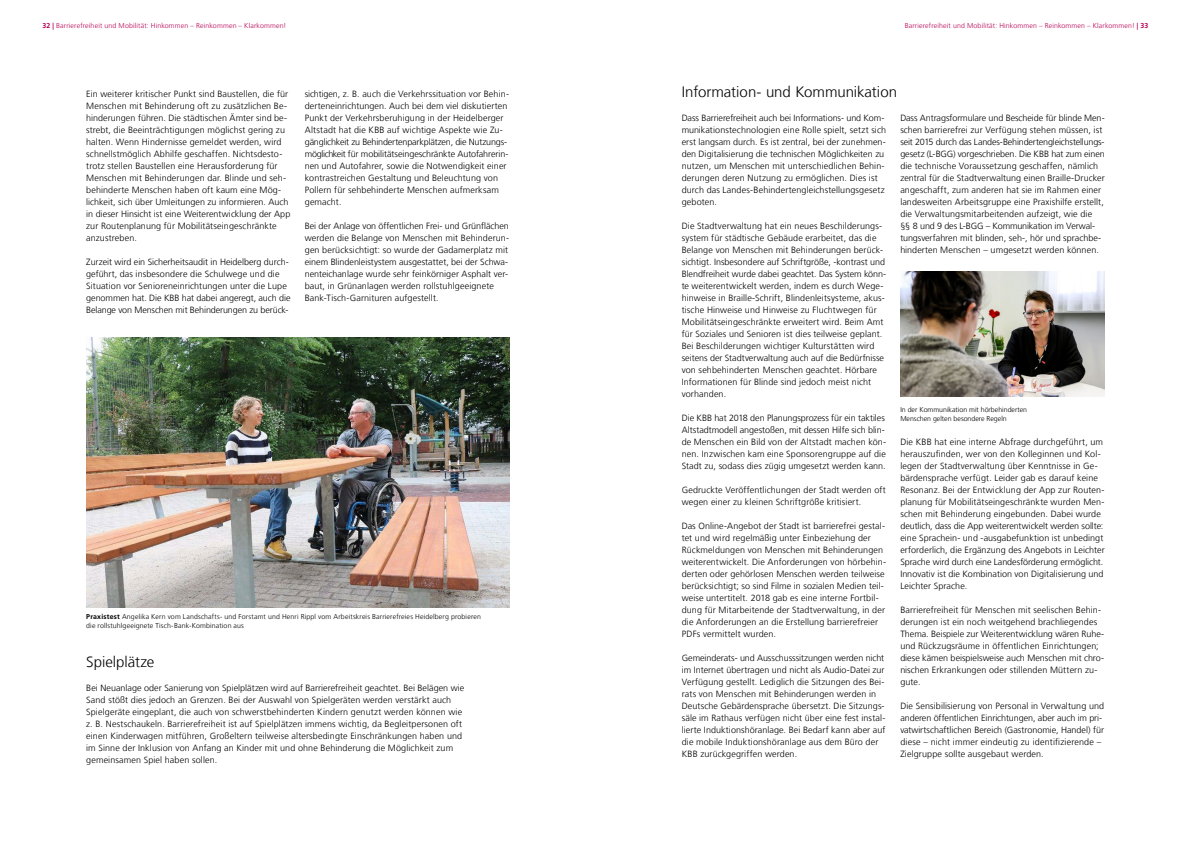
<style>
.page{position:relative;width:1191px;height:842px;background:#fff}
.page>*{position:absolute;margin:0;border:0;box-sizing:border-box;transform-origin:0 0}
.t1{font:300 15px "Frutiger LT Com";letter-spacing:-.005em;color:#000}
.Fließtext_Aufzählung{font:300 9px/12px "Frutiger LT Com";letter-spacing:.01em;color:#000}
.Fließtext_9pt_Frutig{font:300 9px/12px "Frutiger LT Com";letter-spacing:.01em;color:#000}
.Bildunterschrift_7pt{font:300 7px/9px "Frutiger LT Com";letter-spacing:.02em;color:#000}
.Kopfzeile_heidelbeer{font:300 7px "Frutiger LT Com";letter-spacing:.02em;color:#b60056}
.Quellenangabe_6pt_Fr{font:300 7px/9px "Frutiger LT Com";color:#000}
.s1{font-weight:700}
</style>
<div class="page">
<img style="left:86px;top:337px;width:423px;height:270px">
<img style="left:900px;top:271px;width:204px;height:125px">
<p class="Kopfzeile_heidelbeer" style="left:43px;top:22px;width:245px"><span class="s1">32 |</span> Barrierefreiheit und Mobilität: Hinkommen – Reinkommen – Klarkommen!</p>
<p class="Kopfzeile_heidelbeer" style="left:904px;top:22px;width:245px">Barrierefreiheit und Mobilität: Hinkommen – Reinkommen – Klarkommen! <span class="s1">| 33</span></p>
<p class="Fließtext_Aufzählung" style="left:86px;top:88px;width:206px">Ein weiterer kritischer Punkt sind Baustellen, die für Menschen mit Behinderung oft zu zusätzlichen Be&shy;hinderungen führen. Die städtischen Ämter sind be&shy;strebt, die Beeinträchtigungen möglichst gering zu halten. Wenn Hindernisse gemeldet werden, wird schnellstmöglich Abhilfe geschaffen. Nichtsdesto&shy;trotz stellen Baustellen eine Herausforderung für Menschen mit Behinderungen dar. Blinde und seh&shy;behinderte Menschen haben oft kaum eine Mög&shy;lichkeit, sich über Umleitungen zu informieren. Auch in dieser Hinsicht ist eine Weiterentwicklung der App zur Routenplanung für Mobilitätseingeschränkte anzustreben.</p>
<p class="Fließtext_Aufzählung" style="left:86px;top:256px;width:206px">Zurzeit wird ein Sicherheitsaudit in Heidelberg durch&shy;geführt, das insbesondere die Schulwege und die Situation vor Senioreneinrichtungen unter die Lupe genommen hat. Die KBB hat dabei angeregt, auch die Belange von Menschen mit Behinderungen zu berück-</p>
<p class="Fließtext_Aufzählung" style="left:305px;top:88px;width:206px">sichtigen, z. B. auch die Verkehrssituation vor Behin&shy;derteneinrichtungen. Auch bei dem viel diskutierten Punkt der Verkehrsberuhigung in der Heidelberger Altstadt hat die KBB auf wichtige Aspekte wie Zu&shy;gänglichkeit zu Behindertenparkplätzen, die Nutzungs&shy;möglichkeit für mobilitätseingeschränkte Autofahrerin&shy;nen und Autofahrer, sowie die Notwendigkeit einer kontrastreichen Gestaltung und Beleuchtung von Pollern für sehbehinderte Menschen aufmerksam gemacht.</p>
<p class="Fließtext_Aufzählung" style="left:305px;top:220px;width:206px">Bei der Anlage von öffentlichen Frei- und Grünflächen werden die Belange von Menschen mit Behinderun&shy;gen berücksichtigt: so wurde der Gadamerplatz mit einem Blindenleistystem ausgestattet, bei der Schwa&shy;nenteichanlage wurde sehr feinkörniger Asphalt ver&shy;baut, in Grünanlagen werden rollstuhlgeeignete Bank-Tisch-Garnituren aufgestellt.</p>
<p class="Bildunterschrift_7pt" style="left:86px;top:612px;width:396px"><span class="s1">Praxistest</span> Angelika Kern vom Landschafts- und Forstamt und Henri Rippl vom Arbeitskreis Barrierefreies Heidelberg probieren die rollstuhlgeeignete Tisch-Bank-Kombination aus</p>
<p class="t1" style="left:86px;top:653px;width:70px">Spielplätze</p>
<p class="Fließtext_Aufzählung" style="left:86px;top:682px;width:380px">Bei Neuanlage oder Sanierung von Spielplätzen wird auf Barrierefreiheit geachtet. Bei Belägen wie Sand stößt dies jedoch an Grenzen. Bei der Auswahl von Spielgeräten werden verstärkt auch Spielgeräte eingeplant, die auch von schwerstbehinderten Kindern genutzt werden können wie z. B. Nestschaukeln. Barrierefreiheit ist auf Spielplätzen immens wichtig, da Begleitpersonen oft einen Kinderwagen mitführen, Großeltern teilweise altersbedingte Einschränkungen haben und im Sinne der Inklusion von Anfang an Kinder mit und ohne Behinderung die Möglichkeit zum gemeinsamen Spiel haben sollen.</p>
<p class="t1" style="left:681px;top:83px;width:217px">Information- und Kommunikation</p>
<p class="Fließtext_Aufzählung" style="left:681px;top:112px;width:206px">Dass Barrierefreiheit auch bei Informations- und Kom&shy;munikationstechnologien eine Rolle spielt, setzt sich erst langsam durch. Es ist zentral, bei der zunehmen&shy;den Digitalisierung die technischen Möglichkeiten zu nutzen, um Menschen mit unterschiedlichen Behin&shy;derungen deren Nutzung zu ermöglichen. Dies ist durch das Landes-Behindertengleichstellungsgesetz geboten.</p>
<p class="Fließtext_Aufzählung" style="left:681px;top:220px;width:206px">Die Stadtverwaltung hat ein neues Beschilderungs&shy;system für städtische Gebäude erarbeitet, das die Belange von Menschen mit Behinderungen berück&shy;sichtigt. Insbesondere auf Schriftgröße, -kontrast und Blendfreiheit wurde dabei geachtet. Das System könn&shy;te weiterentwickelt werden, indem es durch Wege&shy;hinweise in Braille-Schrift, Blindenleitsysteme, akus&shy;tische Hinweise und Hinweise zu Fluchtwegen für Mobilitätseingeschränkte erweitert wird. Beim Amt für Soziales und Senioren ist dies teilweise geplant.<br>Bei Beschilderungen wichtiger Kulturstätten wird seitens der Stadtverwaltung auch auf die Bedürfnisse von sehbehinderten Menschen geachtet. Hörbare Informationen für Blinde sind jedoch meist nicht vorhanden.</p>
<p class="Fließtext_Aufzählung" style="left:681px;top:412px;width:206px">Die KBB hat 2018 den Planungsprozess für ein taktiles Altstadtmodell angestoßen, mit dessen Hilfe sich blin&shy;de Menschen ein Bild von der Altstadt machen kön&shy;nen. Inzwischen kam eine Sponsorengruppe auf die Stadt zu, sodass dies zügig umgesetzt werden kann.</p>
<p class="Fließtext_Aufzählung" style="left:681px;top:484px;width:206px">Gedruckte Veröffentlichungen der Stadt werden oft wegen einer zu kleinen Schriftgröße kritisiert.</p>
<p class="Fließtext_Aufzählung" style="left:681px;top:520px;width:206px">Das Online-Angebot der Stadt ist barrierefrei gestal&shy;tet und wird regelmäßig unter Einbeziehung der Rückmeldungen von Menschen mit Behinderungen weiterentwickelt. Die Anforderungen von hörbehin&shy;derten oder gehörlosen Menschen werden teilweise berücksichtigt; so sind Filme in sozialen Medien teil&shy;weise untertitelt. 2018 gab es eine interne Fortbil&shy;dung für Mitarbeitende der Stadtverwaltung, in der die Anforderungen an die Erstellung barrierefreier PDFs vermittelt wurden.</p>
<p class="Fließtext_Aufzählung" style="left:681px;top:652px;width:205px">Gemeinderats- und Ausschusssitzungen werden nicht im Internet übertragen und nicht als Audio-Datei zur Verfügung gestellt. Lediglich die Sitzungen des Bei&shy;rats von Menschen mit Behinderungen werden in Deutsche Gebärdensprache übersetzt. Die Sitzungs&shy;säle im Rathaus verfügen nicht über eine fest instal&shy;lierte Induktionshöranlage. Bei Bedarf kann aber auf die mobile Induktionshöranlage aus dem Büro der KBB zurückgegriffen werden.</p>
<p class="Fließtext_Aufzählung" style="left:900px;top:112px;width:206px">Dass Antragsformulare und Bescheide für blinde Men&shy;schen barrierefrei zur Verfügung stehen müssen, ist seit 2015 durch das Landes-Behindertengleichstellungs&shy;gesetz (L-BGG) vorgeschrieben. Die KBB hat zum einen die technische Voraussetzung geschaffen, nämlich zentral für die Stadtverwaltung einen Braille-Drucker angeschafft, zum anderen hat sie im Rahmen einer landesweiten Arbeitsgruppe eine Praxishilfe erstellt, die Verwaltungsmitarbeitenden aufzeigt, wie die<br>§§ 8 und 9 des L-BGG – Kommunikation im Verwal&shy;tungsverfahren mit blinden, seh-, hör und sprachbe&shy;hinderten Menschen – umgesetzt werden können.</p>
<p class="Quellenangabe_6pt_Fr" style="left:900px;top:405px;width:128px">In der Kommunikation mit hörbehinderten<br>Menschen gelten besondere Regeln</p>
<p class="Fließtext_9pt_Frutig" style="left:900px;top:436px;width:206px">Die KBB hat eine interne Abfrage durchgeführt, um herauszufinden, wer von den Kolleginnen und Kol&shy;legen der Stadtverwaltung über Kenntnisse in Ge&shy;bärdensprache verfügt. Leider gab es darauf keine Resonanz. Bei der Entwicklung der App zur Routen&shy;planung für Mobilitätseingeschränkte wurden Men&shy;schen mit Behinderung eingebunden. Dabei wurde deutlich, dass die App weiterentwickelt werden sollte: eine Sprachein- und -ausgabefunktion ist unbedingt erforderlich, die Ergänzung des Angebots in Leichter Sprache wird durch eine Landesförderung ermöglicht.<br>Innovativ ist die Kombination von Digitalisierung und Leichter Sprache.</p>
<p class="Fließtext_9pt_Frutig" style="left:900px;top:604px;width:205px">Barrierefreiheit für Menschen mit seelischen Behin&shy;derungen ist ein noch weitgehend brachliegendes Thema. Beispiele zur Weiterentwicklung wären Ruhe&shy;und Rückzugsräume in öffentlichen Einrichtungen; diese kämen beispielsweise auch Menschen mit chro&shy;nischen Erkrankungen oder stillenden Müttern zu&shy;gute.</p>
<p class="Fließtext_9pt_Frutig" style="left:900px;top:700px;width:205px">Die Sensibilisierung von Personal in Verwaltung und anderen öffentlichen Einrichtungen, aber auch im pri&shy;vatwirtschaftlichen Bereich (Gastronomie, Handel) für diese – nicht immer eindeutig zu identifizierende – Zielgruppe sollte ausgebaut werden.</p>
</div>
